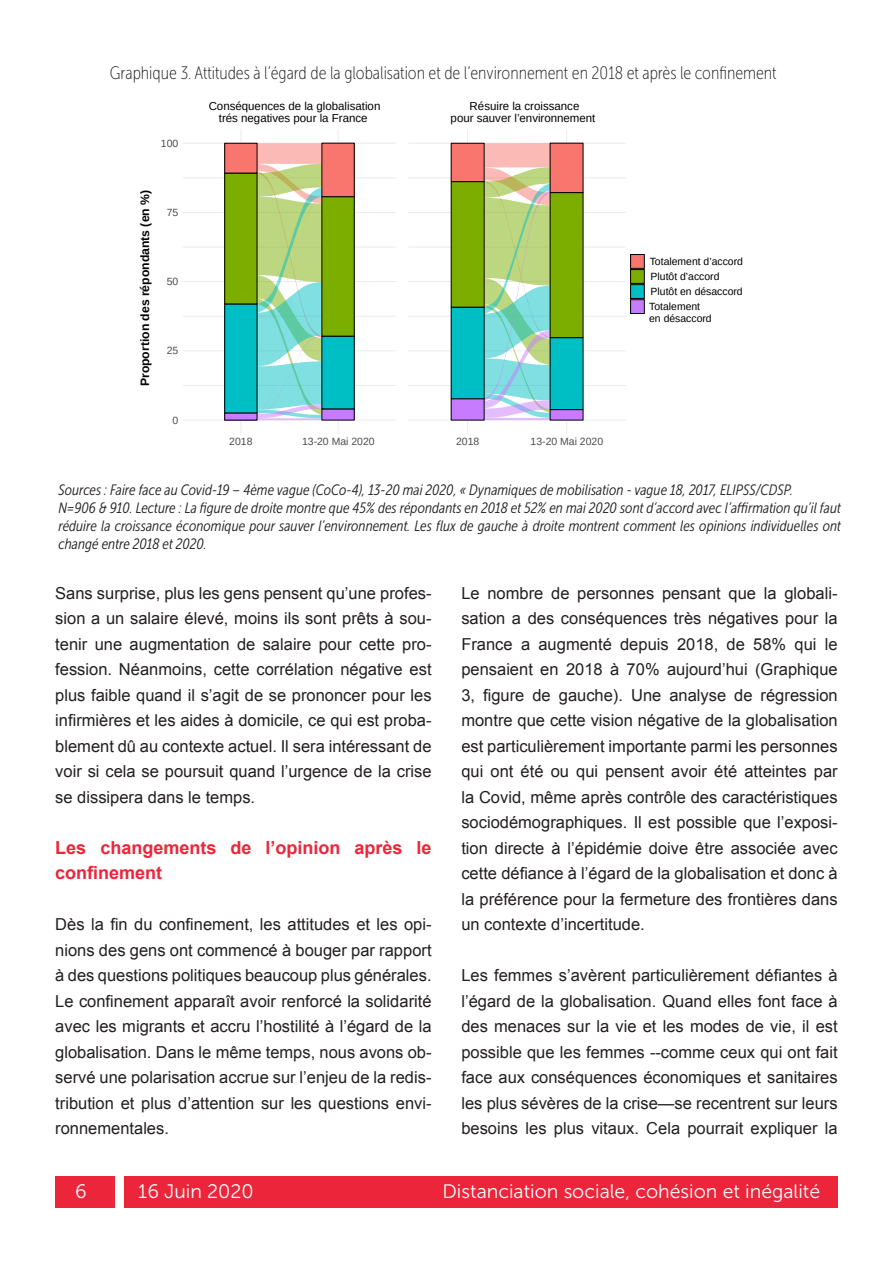
<style>
.page{position:relative;width:893px;height:1263px;background:#fff}
.page>*{position:absolute;margin:0;border:0;box-sizing:border-box;transform-origin:0 0}
.t1{font:19.5px "Museo Sans 300";color:#fff}
.t2{font:18px "Museo Sans Cond 100";color:#231f20}
.t3{font:700 18px/25.5px "Arial";color:#ed253a}
.t4{font:16.5px/25.5px "Arial";color:#231f20;text-align:justify}
.t5{font:italic 15px/18px "Museo Sans Cond 300";color:#231f20;text-align:justify}
.t6{font:700 12.15px "Arimo";color:#000}
.t7{font:11.55px/12.5px "Arimo";color:#000;text-align:center}
.t8{font:10.5px/15px "Arimo";color:#000}
.t9{font:10.5px "Arimo";color:#4d4d4d}
</style>
<div class="page">
<div style="left:124px;top:1176px;width:714px;height:32px;background:#ed253a"></div>
<div style="left:55px;top:1176px;width:60px;height:31px;background:#ed253a"></div>
<hr style="left:183px;top:385px;width:213px;height:1px;background:#ebebeb">
<hr style="left:183px;top:316px;width:213px;height:1px;background:#ebebeb">
<hr style="left:183px;top:247px;width:213px;height:1px;background:#ebebeb">
<hr style="left:183px;top:178px;width:213px;height:1px;background:#ebebeb">
<hr style="left:183px;top:420px;width:213px;height:1px;background:#ebebeb">
<hr style="left:183px;top:350px;width:213px;height:1px;background:#ebebeb">
<hr style="left:183px;top:281px;width:213px;height:1px;background:#ebebeb">
<hr style="left:183px;top:212px;width:213px;height:1px;background:#ebebeb">
<hr style="left:183px;top:143px;width:213px;height:1px;background:#ebebeb">
<hr style="left:240px;top:129px;width:1px;height:305px;background:#ebebeb">
<hr style="left:338px;top:129px;width:1px;height:305px;background:#ebebeb">
<svg style="left:258px;top:143px;width:63px;height:277px"></svg>
<div style="left:225px;top:413px;width:32px;height:7px;background:#c77cff"></div>
<div style="left:225px;top:304px;width:32px;height:109px;background:#00bfc4"></div>
<div style="left:224px;top:303px;width:34px;height:110px;border:1px solid #000"></div>
<div style="left:225px;top:173px;width:32px;height:131px;background:#7cae00"></div>
<div style="left:224px;top:173px;width:34px;height:131px;border:1px solid #000"></div>
<div style="left:225px;top:143px;width:32px;height:30px;background:#f8766d"></div>
<div style="left:224px;top:143px;width:34px;height:31px;border:1px solid #000"></div>
<div style="left:322px;top:409px;width:32px;height:11px;background:#c77cff"></div>
<div style="left:322px;top:336px;width:32px;height:73px;background:#00bfc4"></div>
<div style="left:321px;top:336px;width:34px;height:73px;border:1px solid #000"></div>
<div style="left:322px;top:197px;width:32px;height:139px;background:#7cae00"></div>
<div style="left:321px;top:196px;width:34px;height:141px;border:1px solid #000"></div>
<div style="left:322px;top:143px;width:32px;height:54px;background:#f8766d"></div>
<div style="left:321px;top:143px;width:34px;height:54px;border:1px solid #000"></div>
<hr style="left:408px;top:385px;width:218px;height:1px;background:#ebebeb">
<hr style="left:408px;top:316px;width:218px;height:1px;background:#ebebeb">
<hr style="left:408px;top:247px;width:218px;height:1px;background:#ebebeb">
<hr style="left:408px;top:178px;width:218px;height:1px;background:#ebebeb">
<hr style="left:408px;top:420px;width:218px;height:1px;background:#ebebeb">
<hr style="left:408px;top:350px;width:218px;height:1px;background:#ebebeb">
<hr style="left:408px;top:281px;width:218px;height:1px;background:#ebebeb">
<hr style="left:408px;top:212px;width:218px;height:1px;background:#ebebeb">
<hr style="left:408px;top:143px;width:218px;height:1px;background:#ebebeb">
<hr style="left:467px;top:129px;width:1px;height:305px;background:#ebebeb">
<hr style="left:566px;top:129px;width:1px;height:305px;background:#ebebeb">
<svg style="left:485px;top:143px;width:65px;height:277px"></svg>
<div style="left:451px;top:399px;width:33px;height:21px;background:#c77cff"></div>
<div style="left:451px;top:307px;width:33px;height:92px;background:#00bfc4"></div>
<div style="left:451px;top:182px;width:33px;height:125px;background:#7cae00"></div>
<div style="left:451px;top:181px;width:34px;height:127px;border:1px solid #000"></div>
<div style="left:451px;top:143px;width:33px;height:39px;background:#f8766d"></div>
<div style="left:550px;top:410px;width:33px;height:10px;background:#c77cff"></div>
<div style="left:550px;top:338px;width:33px;height:72px;background:#00bfc4"></div>
<div style="left:550px;top:193px;width:33px;height:145px;background:#7cae00"></div>
<div style="left:550px;top:143px;width:33px;height:50px;background:#f8766d"></div>
<div style="left:631px;top:254px;width:13px;height:14px;background:#f8766d"></div>
<div style="left:630px;top:254px;width:15px;height:15px;border:1px solid #000"></div>
<div style="left:631px;top:270px;width:13px;height:13px;background:#7cae00"></div>
<div style="left:630px;top:269px;width:15px;height:15px;border:1px solid #000"></div>
<div style="left:631px;top:285px;width:13px;height:13px;background:#00bfc4"></div>
<div style="left:630px;top:284px;width:15px;height:15px;border:1px solid #000"></div>
<div style="left:631px;top:300px;width:13px;height:13px;background:#c77cff"></div>
<div style="left:630px;top:299px;width:15px;height:15px;border:1px solid #000"></div>
<p class="t2" style="left:110px;top:63px;width:668px">Graphique 3. Attitudes à l’égard de la globalisation et de l’environnement en 2018 et après le confinement</p>
<p class="t9" style="left:161px;top:136px;width:19px">100</p>
<p class="t6" style="left:137px;top:386px;width:198px;rotate:-90deg">Proportion des répondants (en %)</p>
<p class="t9" style="left:167px;top:206px;width:13px">75</p>
<p class="t9" style="left:167px;top:275px;width:13px">50</p>
<p class="t9" style="left:167px;top:344px;width:13px">25</p>
<p class="t9" style="left:172px;top:413px;width:7px">0</p>
<p class="t7" style="left:209px;top:99px;width:173px">Conséquences de la globalisation trés negatives pour la France</p>
<p class="t9" style="left:229px;top:435px;width:25px">2018</p>
<p class="t9" style="left:302px;top:435px;width:74px">13-20 Mai 2020</p>
<p class="t7" style="left:451px;top:99px;width:146px">Résuire la croissance<br>pour sauver l’environnement</p>
<p class="t9" style="left:456px;top:435px;width:25px">2018</p>
<p class="t9" style="left:531px;top:435px;width:74px">13-20 Mai 2020</p>
<p class="t8" style="left:650px;top:254px;width:95px">Totalement d’accord<br>Plutôt d’accord<br>Plutôt en désaccord</p>
<p class="t8" style="left:649px;top:300px;width:64px;line-height:12.6px">Totalement en désaccord</p>
<p class="t5" style="left:58px;top:481px;width:736px">Sources : Faire face au Covid-19 – 4ème vague (CoCo-4), 13-20 mai 2020, « Dynamiques de mobilisation - vague 18, 2017, ELIPSS/CDSP.</p>
<p class="t5" style="left:58px;top:499px;width:784px">N=906 &amp; 910. Lecture : La figure de droite montre que 45% des répondants en 2018 et 52% en mai 2020 sont d’accord avec l’affirmation qu’il faut réduire la croissance économique pour sauver l’environnement. Les flux de gauche à droite montrent comment les opinions individuelles ont changé entre 2018 et 2020.</p>
<p class="t4" style="left:55px;top:580px;width:378px">Sans surprise, plus les gens pensent qu’une profes&shy;sion a un salaire élevé, moins ils sont prêts à sou&shy;tenir une augmentation de salaire pour cette pro&shy;fession. Néanmoins, cette corrélation négative est plus faible quand il s’agit de se prononcer pour les infirmières et les aides à domicile, ce qui est proba&shy;blement dû au contexte actuel. Il sera intéressant de voir si cela se poursuit quand l’urgence de la crise se dissipera dans le temps.</p>
<p class="t3" style="left:55px;top:835px;width:378px">Les changements de l’opinion après le confinement</p>
<p class="t4" style="left:55px;top:912px;width:378px">Dès la fin du confinement, les attitudes et les opi&shy;nions des gens ont commencé à bouger par rapport à des questions politiques beaucoup plus générales.<br>Le confinement apparaît avoir renforcé la solidarité avec les migrants et accru l’hostilité à l’égard de la globalisation. Dans le même temps, nous avons ob&shy;servé une polarisation accrue sur l’enjeu de la redis&shy;tribution et plus d’attention sur les questions envi&shy;ronnementales.</p>
<p class="t4" style="left:461px;top:580px;width:378px">Le nombre de personnes pensant que la globali&shy;sation a des conséquences très négatives pour la France a augmenté depuis 2018, de 58% qui le pensaient en 2018 à 70% aujourd’hui (Graphique 3, figure de gauche). Une analyse de régression montre que cette vision négative de la globalisation est particulièrement importante parmi les personnes qui ont été ou qui pensent avoir été atteintes par la Covid, même après contrôle des caractéristiques sociodémographiques. Il est possible que l’exposi&shy;tion directe à l’épidémie doive être associée avec cette défiance à l’égard de la globalisation et donc à la préférence pour la fermeture des frontières dans un contexte d’incertitude.</p>
<p class="t4" style="left:461px;top:963px;width:378px">Les femmes s’avèrent particulièrement défiantes à l’égard de la globalisation. Quand elles font face à des menaces sur la vie et les modes de vie, il est possible que les femmes --comme ceux qui ont fait face aux conséquences économiques et sanitaires les plus sévères de la crise—se recentrent sur leurs besoins les plus vitaux. Cela pourrait expliquer la</p>
<p class="t1" style="left:75px;top:1181px;width:13px">6</p>
<p class="t1" style="left:138px;top:1181px;width:117px">16 Juin 2020</p>
<p class="t1" style="left:443px;top:1181px;width:379px">Distanciation sociale, cohésion et inégalité</p>
</div>
